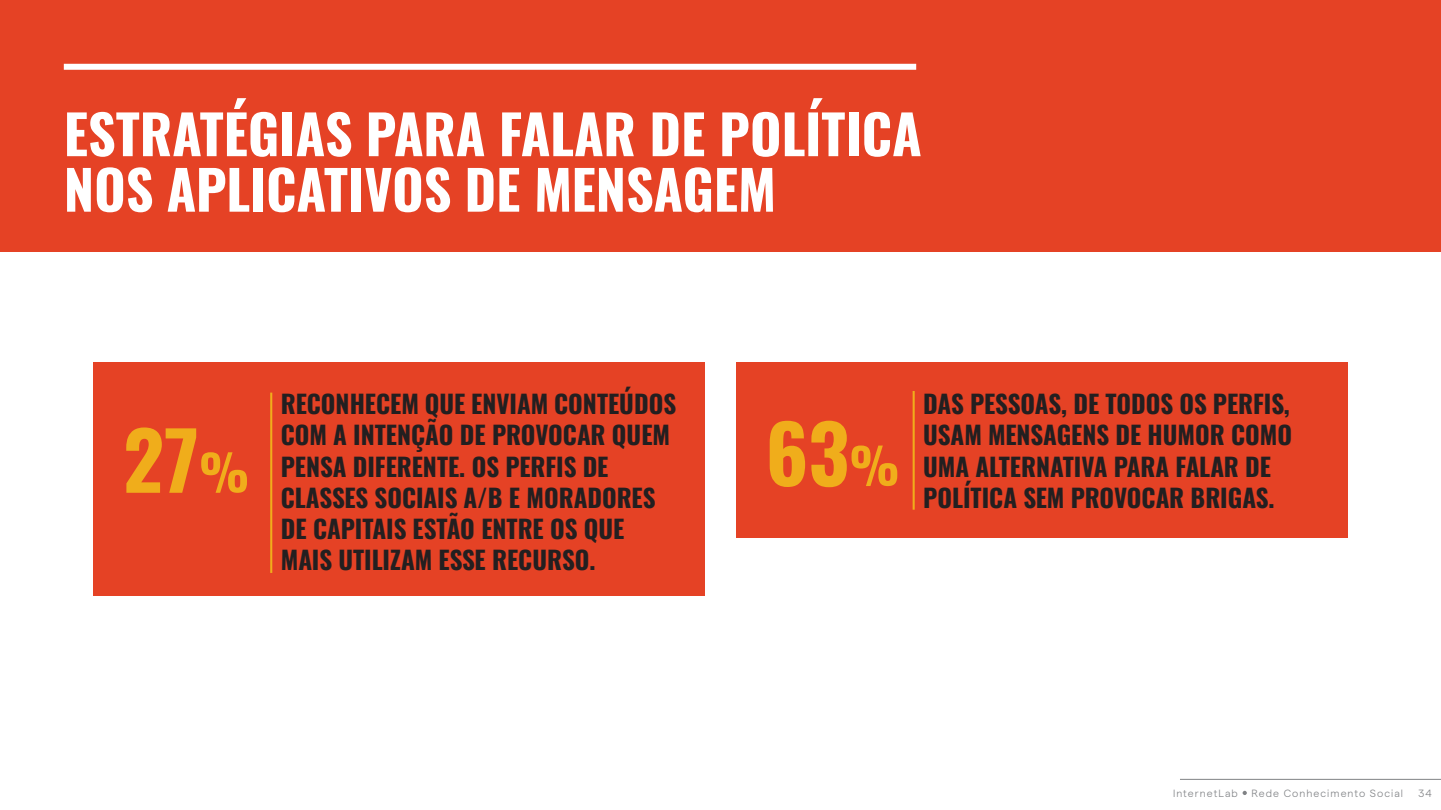
<style>
.page{position:relative;width:1441px;height:810px;background:#fff}
.page>*{position:absolute;margin:0;border:0;box-sizing:border-box;transform-origin:0 0}
.Texto{font:700 79.5px "Oswald";color:#f0ad1b}
.t1{font:700 54px/55.5px "Oswald";color:#fff}
.t2{font:700 25.05px/31.2px "Oswald";color:#231f20}
.t3{font:300 10.5px "Matter";letter-spacing:.1em;color:#808285}
.s1{font-size:49.95px}
</style>
<div class="page">
<hr style="left:1179px;top:779px;width:261px;height:1px;background:#808285">
<svg style="left:1242px;top:791px;width:4px;height:4px"></svg>
<div style="left:94px;top:362px;width:610px;height:234px;background:#e54225"></div>
<hr style="left:270px;top:393px;width:2px;height:180px;background:#f0ad1b">
<div style="left:736px;top:362px;width:611px;height:176px;background:#e54225"></div>
<hr style="left:912px;top:391px;width:2px;height:119px;background:#f0ad1b">
<div style="left:0;top:0;width:1440px;height:252px;background:#e54225"></div>
<div style="left:64px;top:64px;width:852px;height:6px;background:#fff"></div>
<p class="t1" style="left:64px;top:101px;width:859px">ESTRATÉGIAS PARA FALAR DE POLÍTICA<br>NOS APLICATIVOS DE MENSAGEM</p>
<p class="Texto" style="left:123px;top:390px;width:128px">27<span class="s1">%</span></p>
<p class="t2" style="left:281px;top:386px;width:397px">RECONHECEM QUE ENVIAM CONTEÚDOS<br>COM A INTENÇÃO DE PROVOCAR QUEM<br>PENSA DIFERENTE. OS PERFIS DE<br>CLASSES SOCIAIS A/B E MORADORES<br>DE CAPITAIS ESTÃO ENTRE OS QUE<br>MAIS UTILIZAM ESSE RECURSO.</p>
<p class="Texto" style="left:765px;top:383px;width:135px">63<span class="s1">%</span></p>
<p class="t2" style="left:923px;top:386px;width:370px">DAS PESSOAS, DE TODOS OS PERFIS,<br>USAM MENSAGENS DE HUMOR COMO<br>UMA ALTERNATIVA PARA FALAR DE<br>POLÍTICA SEM PROVOCAR BRIGAS.</p>
<p class="t3" style="left:1172px;top:785px;width:66px">InternetLab</p>
<p class="t3" style="left:1251px;top:785px;width:153px">Rede Conhecimento Social</p>
<p class="t3" style="left:1418px;top:785px;width:15px">34</p>
</div>
